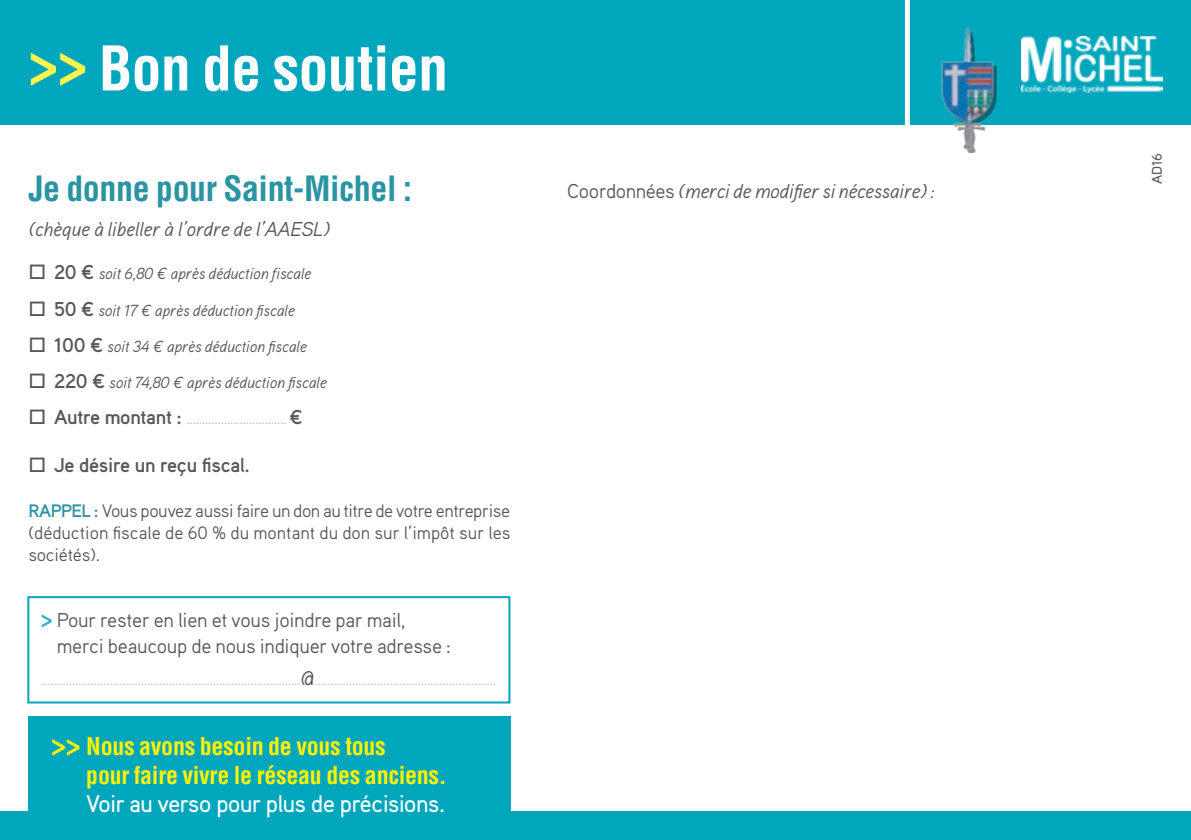
<style>
.page{position:relative;width:1191px;height:840px;background:#fff}
.page>*{position:absolute;margin:0;border:0;box-sizing:border-box;transform-origin:0 0}
.t1{font:700 condensed 60px "Helvetica LT Std";letter-spacing:-.01em;color:#fff}
.t2{font:700 condensed 34px "Helvetica LT Std";letter-spacing:-.015em;color:#2a94a3}
.t3{font:700 condensed 24px/28px "Helvetica LT Std";letter-spacing:-.015em;color:#fff101}
.t4{font:500 24px "Aaux Pro";letter-spacing:-.015em;color:#fff}
.t5{font:20px/26px "Aaux Pro";letter-spacing:-.015em;color:#57585a}
.t6{font:italic 20px "Aaux Pro";letter-spacing:-.015em;color:#57585a}
.t7{font:700 20px "Aaux Pro";letter-spacing:-.015em;color:#57585a}
.t8{font:18px/22px "Aaux Pro";color:#57585a;text-align:justify}
.t9{font:italic 16px "Aaux Pro";letter-spacing:-.015em;color:#57585a}
.t10{font:14px "Aaux Pro";color:#bcbdc0}
.t11{font:500 14px "Aaux Pro";color:#57585a}
.s1{font-weight:900;color:#fff34f}
.s2{font-weight:700;font-style:normal;font-size:20px}
.s3{color:#57585a}
.s4{font-weight:700;font-size:20px;color:#57585a}
.s5{font-weight:700;color:#2a94a3}
.s6{font-family:"Helvetica LT Std";font-weight:900;font-stretch:condensed;font-size:24px;color:#37b5c8}
.s7{font-size:30px}
.s8{font-style:normal}
</style>
<div class="page">
<div style="left:0;top:0;width:1191px;height:125px;background:#00a7bc"></div>
<img style="left:1021px;top:36px;width:141px;height:56px">
<div style="left:905px;top:0;width:5px;height:130px;background:#fff"></div>
<img style="left:941px;top:28px;width:56px;height:125px">
<div style="left:0;top:811px;width:1191px;height:28px;background:#00a7bc"></div>
<div style="left:28px;top:715px;width:482px;height:118px;background:#00a7bc"></div>
<div style="left:27px;top:595px;width:483px;height:108px;border:2px solid #00a7bc"></div>
<h1 class="t1" style="left:28px;top:31px;width:421px"><span class="s1">&gt;&gt;</span> Bon de soutien</h1>
<h2 class="t2" style="left:28px;top:167px;width:385px">Je donne pour Saint-Michel :</h2>
<p class="t6" style="left:28px;top:216px;width:303px">(chèque à libeller à l’ordre de l’AAESL)</p>
<p class="t9" style="left:28px;top:263px;width:284px">□ <span class="s2">20 ¤</span> soit 6,80 ¤ après déduction fiscale</p>
<p class="t9" style="left:28px;top:299px;width:268px">□ <span class="s2">50 ¤</span> soit 17 ¤ après déduction fiscale</p>
<p class="t9" style="left:28px;top:335px;width:280px">□ <span class="s2">100 ¤</span> soit 34 ¤ après déduction fiscale</p>
<p class="t9" style="left:28px;top:371px;width:300px">□ <span class="s2">220 ¤</span> soit 74,80 ¤ après déduction fiscale</p>
<p class="t10" style="left:28px;top:409px;width:277px"><span class="s3">□</span> <span class="s4">Autre montant :</span> ................................ <span class="s4">¤</span></p>
<p class="t7" style="left:28px;top:452px;width:223px">□ Je désire un reçu fiscal.</p>
<p class="t8" style="left:28px;top:499px;width:484px"><span class="s5">RAPPEL :</span> Vous pouvez aussi faire un don au titre de votre entreprise (déduction fiscale de 60 % du montant du don sur l’impôt sur les sociétés).</p>
<p class="t5" style="left:57px;top:605px;width:396px;text-indent:-16px"><span class="s6">&gt;</span> Pour rester en lien et vous joindre par mail, merci beaucoup de nous indiquer votre adresse :</p>
<h3 class="t3" style="left:86px;top:732px;width:362px;text-indent:-35px"><span class="s7">&gt;&gt;</span> Nous avons besoin de vous tous<br>pour faire vivre le réseau des anciens.</h3>
<h3 class="t4" style="left:86px;top:787px;width:360px">Voir au verso pour plus de précisions.</h3>
<p class="t6" style="left:567px;top:178px;width:369px"><span class="s8">Coordonnées</span> (merci de modifier si nécessaire) :</p>
<p class="t11" style="left:1148px;top:184px;width:32px;rotate:-90deg">AD16</p>
</div>
